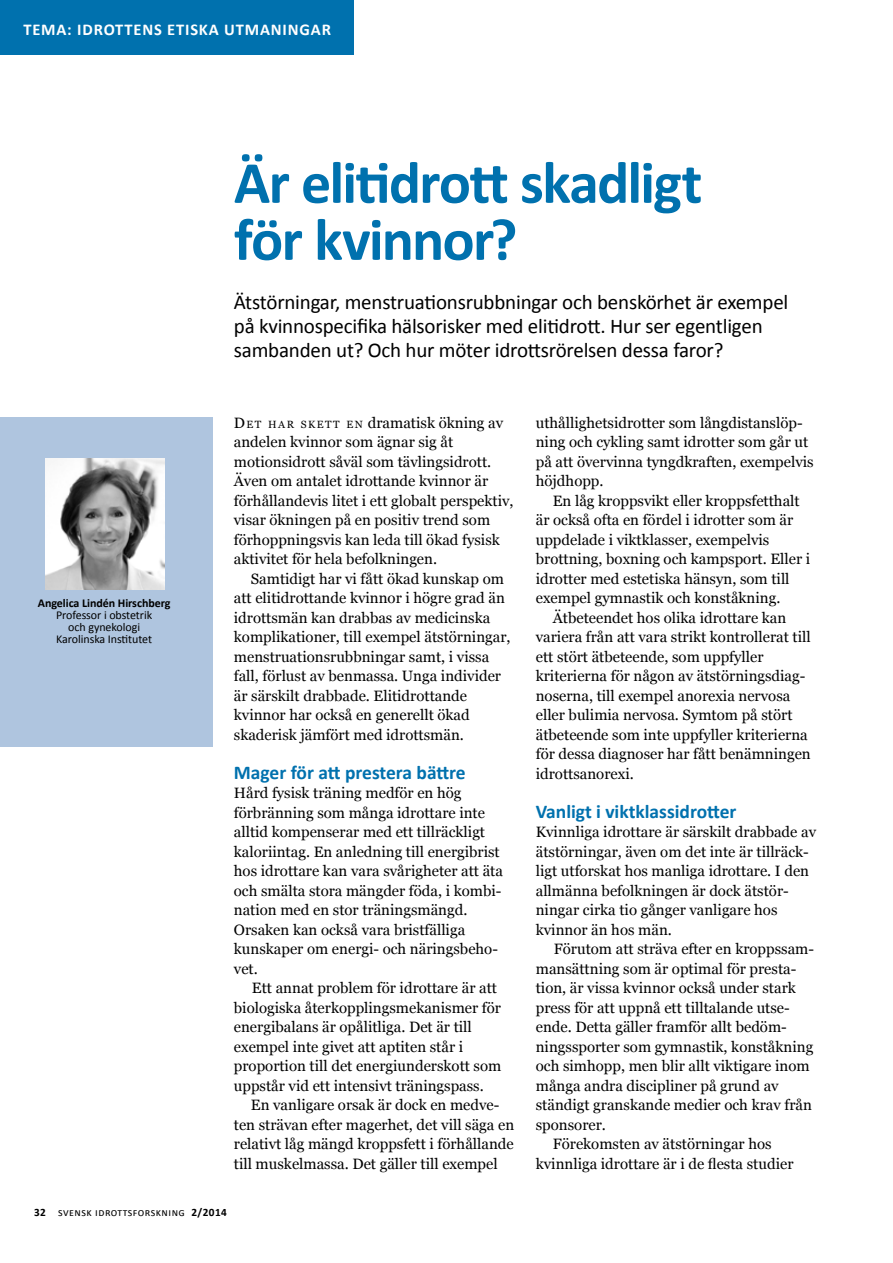
<style>
.page{position:relative;width:893px;height:1263px;background:#fff}
.page>*{position:absolute;margin:0;border:0;box-sizing:border-box;transform-origin:0 0}
.t1{font:700 60px/57px "Calibri";letter-spacing:-.03em;color:#0071ae}
.t2{font:21px/24px "Calibri";letter-spacing:-.01em;color:#000}
.t3{font:700 19.5px "Calibri";color:#0071ae}
.t4{font:700 16.5px "Calibri";letter-spacing:.05em;color:#fff}
.t5{font:15px/19.5px "Georgia";color:#000}
.t6{font:12px/12px "Calibri";letter-spacing:-.005em;color:#000;text-align:center}
.t7{font:700 12px "Calibri";letter-spacing:-.005em;color:#000}
.t8{font:11.25px "Calibri";letter-spacing:.04em;color:#000}
.s1{font-style:inherit}
.s2{font-size:10.5px}
.s3{font-weight:700}
</style>
<div class="page">
<div style="left:0;top:0;width:353px;height:54px;background:#0071ae"></div>
<div style="left:0;top:417px;width:213px;height:329px;background:#afc5df"></div>
<img style="left:45px;top:458px;width:120px;height:132px">
<p class="t4" style="left:23px;top:19px;width:309px">TEMA: IDROTTENS ETISKA UTMANINGAR</p>
<p class="t7" style="left:38px;top:596px;width:134px">Angelica Lindén Hirschberg</p>
<p class="t6" style="left:56px;top:609px;width:98px">Professor i obstetrik och gynekologi<br>Karolinska Institutet</p>
<h1 class="t1" style="left:234px;top:154px;width:470px">Är elitidrott skadligt för kvinnor?</h1>
<h2 class="t2" style="left:234px;top:291px;width:556px">Ätstörningar, menstruationsrubbningar och benskörhet är exempel på kvinnospecifika hälsorisker med elitidrott. Hur ser egentligen sambanden ut? Och hur möter idrottsrörelsen dessa faror?</h2>
<p class="t5" style="left:234px;top:412px;width:281px"><span class="s1">D</span><span class="s2">E T H A R S K E T T E N</span> dramatisk ökning av andelen kvinnor som ägnar sig åt motionsidrott såväl som tävlingsidrott.<br>Även om antalet idrottande kvinnor är förhållandevis litet i ett globalt perspektiv, visar ökningen på en positiv trend som förhoppningsvis kan leda till ökad fysisk aktivitet för hela befolkningen.</p>
<p class="t5" style="left:234px;top:568px;width:278px;text-indent:17px">Samtidigt har vi fått ökad kunskap om att elitidrottande kvinnor i högre grad än idrottsmän kan drabbas av medicinska komplikationer, till exempel ätstörningar, menstruationsrubbningar samt, i vissa fall, förlust av benmassa. Unga individer är särskilt drabbade. Elitidrottande kvinnor har också en generellt ökad skaderisk jämfört med idrottsmän.</p>
<h3 class="t3" style="left:234px;top:760px;width:233px">Mager för att prestera bättre</h3>
<p class="t5" style="left:234px;top:782px;width:271px">Hård fysisk träning medför en hög förbränning som många idrottare inte alltid kompenserar med ett tillräckligt kaloriintag. En anledning till energibrist hos idrottare kan vara svårigheter att äta och smälta stora mängder föda, i kombi&shy;nation med en stor träningsmängd.<br>Orsaken kan också vara bristfälliga kunskaper om energi- och näringsbeho&shy;vet.</p>
<p class="t5" style="left:234px;top:977px;width:269px;text-indent:18px">Ett annat problem för idrottare är att biologiska återkopplingsmekanismer för energibalans är opålitliga. Det är till exempel inte givet att aptiten står i proportion till det energiunderskott som uppstår vid ett intensivt träningspass.</p>
<p class="t5" style="left:234px;top:1094px;width:282px;text-indent:17px">En vanligare orsak är dock en medve&shy;ten strävan efter magerhet, det vill säga en relativt låg mängd kroppsfett i förhållande till muskelmassa. Det gäller till exempel</p>
<p class="t5" style="left:536px;top:412px;width:279px">uthållighetsidrotter som långdistanslöp&shy;ning och cykling samt idrotter som går ut på att övervinna tyngdkraften, exempelvis höjdhopp.</p>
<p class="t5" style="left:553px;top:490px;width:248px">En låg kroppsvikt eller kroppsfetthalt</p>
<p class="t5" style="left:536px;top:509px;width:259px">är också ofta en fördel i idrotter som är</p>
<p class="t5" style="left:536px;top:529px;width:235px">uppdelade i viktklasser, exempelvis</p>
<p class="t5" style="left:536px;top:548px;width:276px">brottning, boxning och kampsport. Eller i</p>
<p class="t5" style="left:536px;top:568px;width:255px">idrotter med estetiska hänsyn, som till</p>
<p class="t5" style="left:536px;top:587px;width:246px">exempel gymnastik och konståkning.</p>
<p class="t5" style="left:553px;top:607px;width:235px">Ätbeteendet hos olika idrottare kan</p>
<p class="t5" style="left:536px;top:626px;width:276px">variera från att vara strikt kontrollerat till</p>
<p class="t5" style="left:536px;top:646px;width:229px">ett stört ätbeteende, som uppfyller</p>
<p class="t5" style="left:536px;top:665px;width:271px">kriterierna för någon av ätstörningsdiag-</p>
<p class="t5" style="left:536px;top:685px;width:256px">noserna, till exempel anorexia nervosa</p>
<p class="t5" style="left:536px;top:704px;width:258px">eller bulimia nervosa. Symtom på stört</p>
<p class="t5" style="left:536px;top:724px;width:274px">ätbeteende som inte uppfyller kriterierna</p>
<p class="t5" style="left:536px;top:743px;width:276px">för dessa diagnoser har fått benämningen</p>
<p class="t5" style="left:536px;top:763px;width:99px">idrottsanorexi.</p>
<h3 class="t3" style="left:536px;top:799px;width:202px">Vanligt i viktklassidrotter</h3>
<p class="t5" style="left:536px;top:821px;width:282px">Kvinnliga idrottare är särskilt drabbade av ätstörningar, även om det inte är tillräck&shy;ligt utforskat hos manliga idrottare. I den allmänna befolkningen är dock ätstör&shy;ningar cirka tio gånger vanligare hos kvinnor än hos män.</p>
<p class="t5" style="left:554px;top:938px;width:262px">Förutom att sträva efter en kroppssam-</p>
<p class="t5" style="left:536px;top:958px;width:262px">mansättning som är optimal för presta-</p>
<p class="t5" style="left:536px;top:977px;width:262px">tion, är vissa kvinnor också under stark</p>
<p class="t5" style="left:536px;top:997px;width:256px">press för att uppnå ett tilltalande utse-</p>
<p class="t5" style="left:536px;top:1016px;width:253px">ende. Detta gäller framför allt bedöm-</p>
<p class="t5" style="left:536px;top:1036px;width:279px">ningssporter som gymnastik, konståkning</p>
<p class="t5" style="left:536px;top:1055px;width:275px">och simhopp, men blir allt viktigare inom</p>
<p class="t5" style="left:536px;top:1075px;width:244px">många andra discipliner på grund av</p>
<p class="t5" style="left:536px;top:1094px;width:278px">ständigt granskande medier och krav från</p>
<p class="t5" style="left:536px;top:1114px;width:72px">sponsorer.</p>
<p class="t5" style="left:553px;top:1133px;width:220px">Förekomsten av ätstörningar hos</p>
<p class="t5" style="left:536px;top:1153px;width:259px">kvinnliga idrottare är i de flesta studier</p>
<p class="t8" style="left:34px;top:1205px;width:194px"><span class="s3">32</span> svensk idrottsforskning <span class="s3">2/2014</span></p>
</div>
